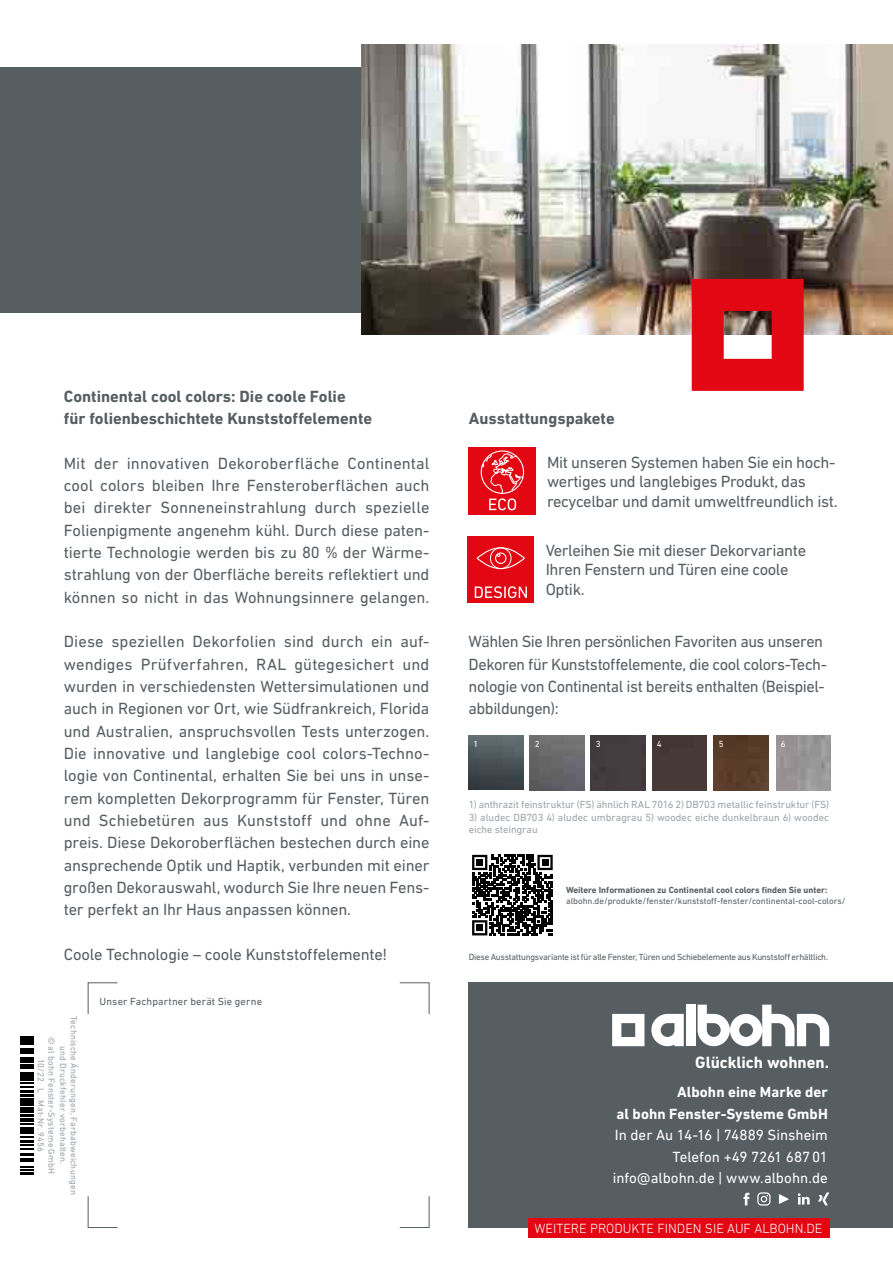
<style>
.page{position:relative;width:893px;height:1263px;background:#fff}
.page>*{position:absolute;margin:0;border:0;box-sizing:border-box;transform-origin:0 0}
.t1{font:700 16.65px "DIN Next LT Pro";color:#fff}
.t2{font:16.5px/22.4px "DIN Next LT Pro";letter-spacing:-.02em;color:#575e62}
.t3{font:700 16.5px/22.4px "DIN Next LT Pro";color:#575e62}
.t4{font:15px/21.6px "DIN Next LT Pro";color:#fff;text-align:right}
.t5{font:700 15px/21.6px "DIN Next LT Pro";letter-spacing:.005em;color:#fff;text-align:right}
.t6{font:300 13.5px "DIN Next LT Pro";color:#fff}
.t7{font:10.5px/12.6px "DIN Next LT Pro";color:#9ca3a7}
.t8{font:10.5px "DIN Next LT Pro";letter-spacing:.015em;color:#575e62}
.t9{font:9px/10.5px "DIN Next LT Pro";letter-spacing:.02em;color:#9ca3a7;text-align:center}
.t10{font:9px "DIN Next LT Pro";letter-spacing:-.02em;color:#575e62}
.t11{font:9px "DIN Next LT Pro";color:#575e62}
.t12{font:700 9px "DIN Next LT Pro";color:#575e62}
.t13{font:9px "DIN Next LT Pro";color:#fff}
</style>
<div class="page">
<div style="left:0;top:67px;width:649px;height:246px;background:#575e62"></div>
<div style="left:469px;top:982px;width:424px;height:246px;background:#575e62"></div>
<svg style="left:399px;top:982px;width:31px;height:33px"></svg>
<svg style="left:399px;top:1196px;width:31px;height:32px"></svg>
<svg style="left:87px;top:1196px;width:31px;height:32px"></svg>
<svg style="left:87px;top:982px;width:31px;height:33px"></svg>
<div style="left:528px;top:1218px;width:301px;height:20px;background:#e30613"></div>
<div style="left:469px;top:447px;width:67px;height:68px;background:#e30613"></div>
<div style="left:481px;top:450px;width:43px;height:44px;border:1px solid #fff;border-radius:50%"></div>
<svg style="left:481px;top:453px;width:43px;height:57px"></svg>
<img style="left:361px;top:45px;width:532px;height:290px">
<div style="left:467px;top:536px;width:67px;height:67px;background:#e30613"></div>
<svg style="left:475px;top:586px;width:52px;height:12px"></svg>
<div style="left:477px;top:547px;width:48px;height:22px;border:1px solid #fff;border-radius:50%"></div>
<svg style="left:490px;top:547px;width:22px;height:22px"></svg>
<div style="left:495px;top:552px;width:11px;height:12px;border:1px solid #fff;border-radius:50%"></div>
<svg style="left:692px;top:279px;width:112px;height:112px;background:#db252f"></svg>
<svg style="left:20px;top:1036px;width:14px;height:139px"></svg>
<svg style="left:21px;top:1107px;width:13px;height:67px"></svg>
<div style="left:21px;top:1101px;width:13px;height:5px;background:#000"></div>
<svg style="left:21px;top:1082px;width:13px;height:18px"></svg>
<div style="left:21px;top:1076px;width:13px;height:5px;background:#000"></div>
<svg style="left:21px;top:1064px;width:13px;height:11px"></svg>
<hr style="left:21px;top:1059px;width:13px;height:4px;background:#000">
<svg style="left:21px;top:1048px;width:13px;height:10px"></svg>
<hr style="left:21px;top:1041px;width:13px;height:4px;background:#000">
<svg style="left:21px;top:1036px;width:13px;height:4px"></svg>
<svg style="left:612px;top:1014px;width:32px;height:32px"></svg>
<svg style="left:651px;top:1014px;width:33px;height:32px"></svg>
<svg style="left:698px;top:1005px;width:131px;height:41px"></svg>
<div style="left:686px;top:1005px;width:9px;height:41px;background:#fff"></div>
<svg style="left:779px;top:1194px;width:10px;height:10px"></svg>
<svg style="left:743px;top:1193px;width:6px;height:12px"></svg>
<svg style="left:798px;top:1193px;width:12px;height:11px"></svg>
<svg style="left:818px;top:1192px;width:11px;height:13px"></svg>
<svg style="left:757px;top:1192px;width:13px;height:13px"></svg>
<div style="left:714px;top:736px;width:54px;height:54px;background:#583c2a"></div>
<img style="left:530px;top:736px;width:54px;height:54px">
<img style="left:469px;top:736px;width:54px;height:54px">
<div style="left:591px;top:736px;width:54px;height:54px;background:#463d40"></div>
<div style="left:652px;top:736px;width:55px;height:54px;background:#473936"></div>
<img style="left:776px;top:736px;width:55px;height:54px">
<svg style="left:472px;top:855px;width:81px;height:80px"></svg>
<div style="left:476px;top:859px;width:7px;height:7px;background:#000"></div>
<div style="left:542px;top:859px;width:6px;height:7px;background:#000"></div>
<div style="left:476px;top:924px;width:7px;height:7px;background:#000"></div>
<p class="t3" style="left:64px;top:385px;width:310px">Continental cool colors: Die coole Folie<br>für folienbeschichtete Kunststoffelemente</p>
<p class="t2" style="left:64px;top:452px;width:367px;text-align:justify">Mit der innovativen Dekoroberfläche Continental cool colors bleiben Ihre Fensteroberflächen auch bei direkter Sonneneinstrahlung durch spezielle Folienpigmente angenehm kühl. Durch diese paten&shy;tierte Technologie werden bis zu 80 % der Wärme&shy;strahlung von der Oberfläche bereits reflektiert und können so nicht in das Wohnungsinnere gelangen.</p>
<p class="t2" style="left:64px;top:630px;width:367px;text-align:justify">Diese speziellen Dekorfolien sind durch ein auf&shy;wendiges Prüfverfahren, RAL gütegesichert und wurden in verschiedensten Wettersimulationen und auch in Regionen vor Ort, wie Südfrankreich, Florida und Australien, anspruchsvollen Tests unterzogen.<br>Die innovative und langlebige cool colors-Techno&shy;logie von Continental, erhalten Sie bei uns in unse&shy;rem kompletten Dekorprogramm für Fenster, Türen und Schiebetüren aus Kunststoff und ohne Auf&shy;preis. Diese Dekoroberflächen bestechen durch eine ansprechende Optik und Haptik, verbunden mit einer großen Dekorauswahl, wodurch Sie Ihre neuen Fens&shy;ter perfekt an Ihr Haus anpassen können.</p>
<p class="t2" style="left:64px;top:943px;width:325px">Coole Technologie – coole Kunststoffelemente!</p>
<p class="t9" style="left:79px;top:1016px;width:180px;rotate:90deg">Technische Änderungen, Farbabweichungen und Druckfehler vorbehalten.</p>
<p class="t9" style="left:57px;top:1036px;width:139px;rotate:90deg">© al bohn Fenster-Systeme GmbH<br>10/22 L Mat-Nr. 9456</p>
<p class="t8" style="left:100px;top:995px;width:164px">Unser Fachpartner berät Sie gerne</p>
<p class="t3" style="left:469px;top:407px;width:147px">Ausstattungspakete</p>
<p class="t2" style="left:547px;top:452px;width:292px;line-height:19.5px">Mit unseren Systemen haben Sie ein hoch&shy;wertiges und langlebiges Produkt, das recycelbar und damit umweltfreundlich ist.</p>
<p class="t2" style="left:546px;top:540px;width:262px;line-height:19.5px">Verleihen Sie mit dieser Dekorvariante<br>Ihren Fenstern und Türen eine coole<br>Optik.</p>
<p class="t2" style="left:469px;top:630px;width:360px">Wählen Sie Ihren persönlichen Favoriten aus unseren Dekoren für Kunststoffelemente, die cool colors-Tech&shy;nologie von Continental ist bereits enthalten (Beispiel&shy;abbildungen):</p>
<p class="t13" style="left:474px;top:738px;width:6px">1</p>
<p class="t13" style="left:535px;top:738px;width:6px">2</p>
<p class="t13" style="left:596px;top:738px;width:6px">3</p>
<p class="t13" style="left:657px;top:738px;width:6px">4</p>
<p class="t13" style="left:719px;top:738px;width:6px">5</p>
<p class="t13" style="left:781px;top:738px;width:6px">6</p>
<p class="t7" style="left:469px;top:798px;width:362px">1) anthrazit feinstruktur (FS) ähnlich RAL 7016 2) DB703 metallic feinstruktur (FS)</p>
<p class="t7" style="left:469px;top:810px;width:362px">3) aludec DB703 4) aludec umbragrau 5) woodec eiche dunkelbraun 6) woodec eiche steingrau</p>
<p class="t12" style="left:566px;top:885px;width:263px">Weitere Informationen zu Continental cool colors finden Sie unter:</p>
<p class="t11" style="left:566px;top:896px;width:281px">albohn.de/produkte/fenster/kunststoff-fenster/continental-cool-colors/</p>
<p class="t10" style="left:469px;top:952px;width:361px">Diese Ausstattungsvariante ist für alle Fenster, Türen und Schiebelemente aus Kunststoff erhältlich.</p>
<p class="t1" style="left:695px;top:1052px;width:135px">Glücklich wohnen.</p>
<p class="t5" style="left:616px;top:1081px;width:213px">Albohn eine Marke der<br>al bohn Fenster-Systeme GmbH</p>
<p class="t4" style="left:613px;top:1124px;width:217px">In der Au 14-16 | 74889 Sinsheim<br>Telefon +49 7261 68701 info@albohn.de | www.albohn.de</p>
<p class="t6" style="left:534px;top:1220px;width:289px">WEITERE PRODUKTE FINDEN SIE AUF ALBOHN.DE</p>
</div>
